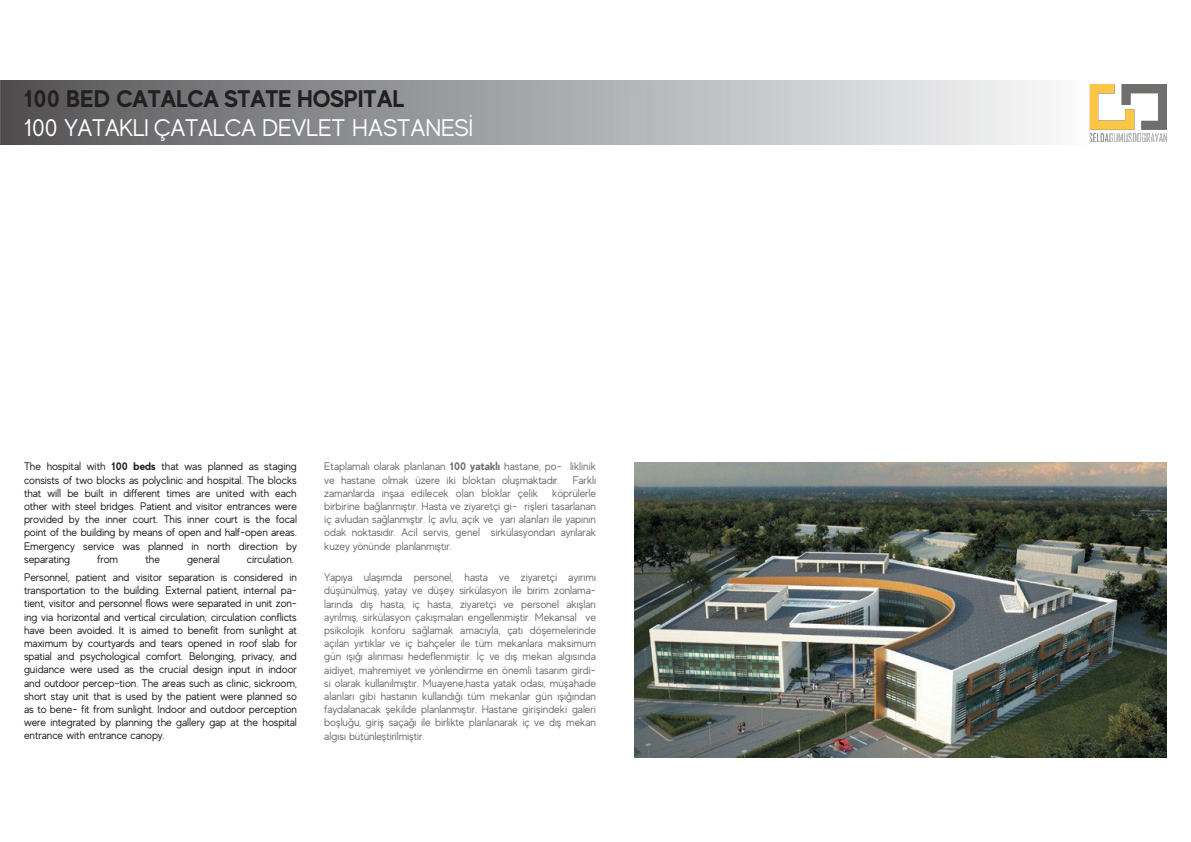
<style>
.page{position:relative;width:1191px;height:842px;background:#fff}
.page>*{position:absolute;margin:0;border:0;box-sizing:border-box;transform-origin:0 0}
.t1{font:24px "MADE Evolve Sans";letter-spacing:-.015em;color:#fff}
.t2{font:700 24px "MADE Evolve Sans";letter-spacing:-.01em;color:#231f20}
.t3{font:11px/13.2px "MADE Evolve Sans";letter-spacing:-.005em;color:#231f20;text-align:justify}
.t4{font:11px/13.2px "MADE Evolve Sans";letter-spacing:-.01em;color:#6e6e6c;text-align:justify}
.s1{font-weight:700}
</style>
<div class="page">
<img style="left:1089px;top:84px;width:77px;height:57px">
<img style="left:0;top:80px;width:1047px;height:64px">
<img style="left:635px;top:463px;width:532px;height:295px">
<h2 class="t2" style="left:24px;top:84px;width:382px">100 BED CATALCA STATE HOSPITAL</h2>
<h2 class="t1" style="left:24px;top:113px;width:451px">100 YATAKLI ÇATALCA DEVLET HASTANESİ</h2>
<p class="t3" style="left:24px;top:460px;width:274px">The hospital with <span class="s1">100 beds</span> that was planned as staging consists of two blocks as polyclinic and hospital. The blocks that will be built in different times are united with each other with steel bridges. Patient and visitor entrances were provided by the inner court. This inner court is the focal point of the building by means of open and half-open areas.<br>Emergency service was planned in north direction by separating</p>
<p class="t3" style="left:97px;top:552px;width:22px">from</p>
<p class="t3" style="left:145px;top:552px;width:16px">the</p>
<p class="t3" style="left:187px;top:552px;width:34px">general</p>
<p class="t3" style="left:247px;top:552px;width:49px">circulation.</p>
<p class="t3" style="left:24px;top:570px;width:275px">Personnel, patient and visitor separation is considered in transportation to the building. External patient, internal pa&shy;tient, visitor and personnel flows were separated in unit zon&shy;ing via horizontal and vertical circulation; circulation conflicts have been avoided. It is aimed to benefit from sunlight at maximum by courtyards and tears opened in roof slab for spatial and psychological comfort. Belonging, privacy, and guidance were used as the crucial design input in indoor and outdoor percep-tion. The areas such as clinic, sickroom, short stay unit that is used by the patient were planned so as to bene- fit from sunlight. Indoor and outdoor perception were integrated by planning the gallery gap at the hospital entrance with entrance canopy.</p>
<p class="t4" style="left:324px;top:460px;width:273px">Etaplamalı olarak planlanan <span class="s1">100 yataklı</span> hastane, po- liklinik ve hastane olmak üzere iki bloktan oluşmaktadır. Farklı zamanlarda inşaa edilecek olan bloklar çelik</p>
<p class="t4" style="left:324px;top:486px;width:273px;text-indent:228px">köprülerle birbirine bağlanmıştır. Hasta ve ziyaretçi gi- rişleri tasarlanan iç avludan sağlanmıştır. İç avlu, açık ve yarı alanları ile yapının odak noktasıdır. Acil servis, genel sirkülasyondan ayrılarak kuzey yönünde planlanmıştır.</p>
<p class="t4" style="left:324px;top:570px;width:273px">Yapıya ulaşımda personel, hasta ve ziyaretçi ayırımı düşünülmüş, yatay ve düşey sirkülasyon ile birim zonlama&shy;larında dış hasta, iç hasta, ziyaretçi ve personel akışları ayrılmış, sirkülasyon çakışmaları engellenmiştir. Mekansal ve psikolojik konforu sağlamak amacıyla, çatı döşemelerinde açılan yırtıklar ve iç bahçeler ile tüm mekanlara maksimum gün ışığı alınması hedeflenmiştir. İç ve dış mekan algısında aidiyet, mahremiyet ve yönlendirme en önemli tasarım girdi&shy;si olarak kullanılmıştır. Muayene,hasta yatak odası, müşahade alanları gibi hastanın kullandığı tüm mekanlar gün ışığından faydalanacak şekilde planlanmıştır. Hastane girişindeki galeri boşluğu, giriş saçağı ile birlikte planlanarak iç ve dış mekan algısı bütünleştirilmiştir.</p>
</div>
